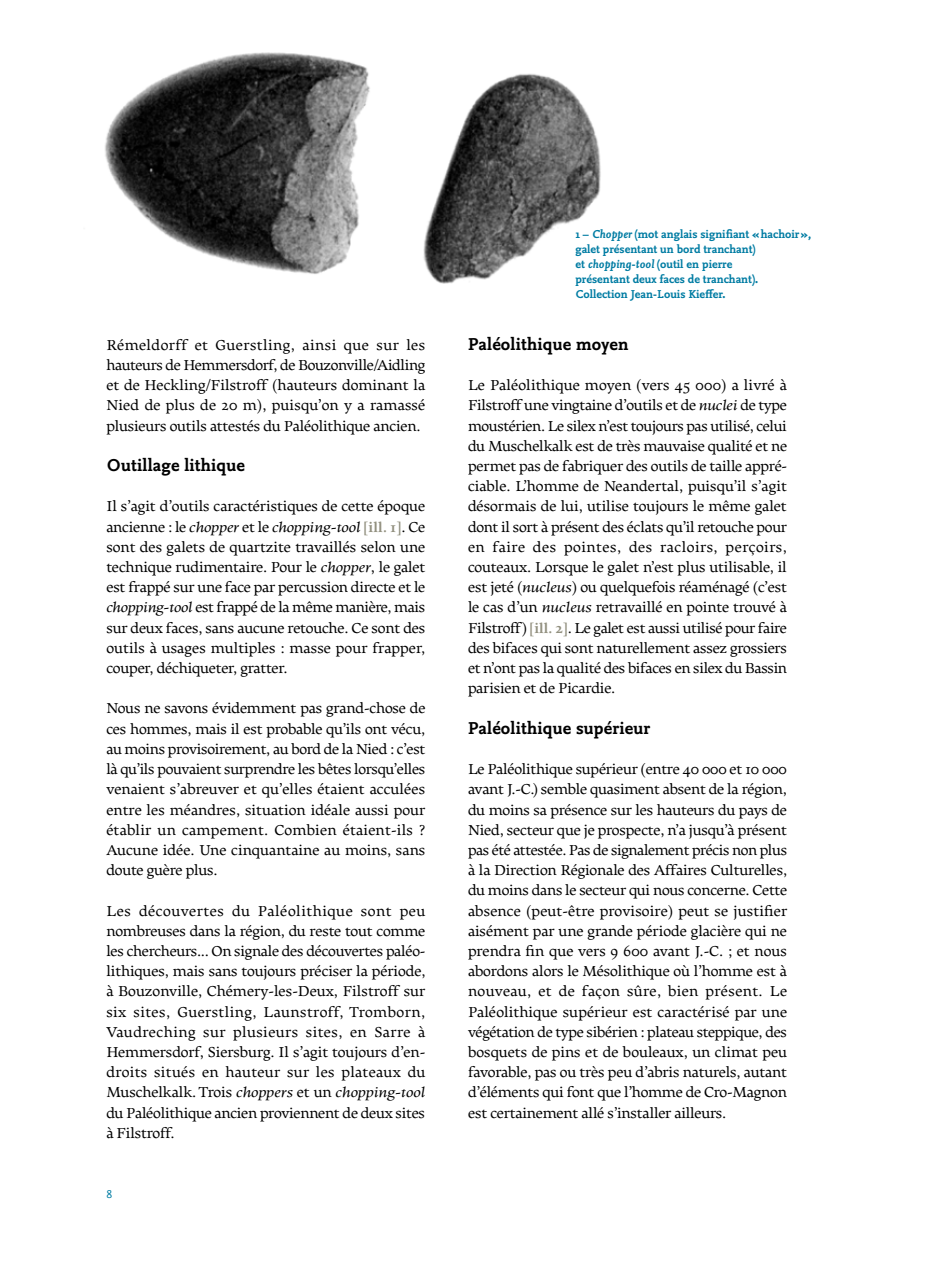
<style>
.page{position:relative;width:936px;height:1276px;background:#fff}
.page>*{position:absolute;margin:0;border:0;box-sizing:border-box;transform-origin:0 0}
.t1{font:700 18px "Nexus Mix";letter-spacing:.01em;color:#000}
.t2{font:15.3px/20.2px "Elmhurst";letter-spacing:-.02em;color:#000;text-align:justify}
.t3{font:italic 14.7px "Elmhurst";letter-spacing:-.02em;color:#000;scale:1.11 1}
.t4{font:700 12px/15px "Nexus Mix OT";color:#007ca3}
.t5{font:12px "Nexus Mix OT";color:#007ca3}
.s1{font-style:normal;font-size:15.3px}
.s2{font-weight:700;font-style:normal;color:#92907f}
.s3{font-style:italic;font-size:14.7px}
.s4{font-family:"Nexus Mix"}
.s5{font-style:italic}
.s6{font-weight:700;font-size:14.7px;color:#92907f}
</style>
<div class="page">
<img style="left:105px;top:52px;width:496px;height:232px">
<p class="t2" style="left:106px;top:335px;width:321px">Rémeldorff et Guerstling, ainsi que sur les hauteurs de Hemmersdorf, de Bouzonville/Aidling et de Heckling/Filstroff (hauteurs dominant la Nied de plus de 20 m), puisqu’on y a ramassé plusieurs outils attestés du Paléolithique ancien.</p>
<p class="t1" style="left:106px;top:453px;width:140px">Outillage lithique</p>
<p class="t2" style="left:106px;top:497px;width:320px">Il s’agit d’outils caractéristiques de cette époque</p>
<p class="t3" style="left:106px;top:519px;width:289px"><span class="s1">ancienne : le</span> chopper <span class="s1">et le</span> chopping-tool <span class="s2">[ill. 1]</span><span class="s1">. Ce</span></p>
<p class="t2" style="left:106px;top:537px;width:320px">sont des galets de quartzite travaillés selon une technique rudimentaire. Pour le <span class="s3">chopper</span>, le galet est frappé sur une face par percussion directe et le <span class="s3">chopping-tool</span> est frappé de la même manière, mais sur deux faces, sans aucune retouche. Ce sont des outils à usages multiples : masse pour frapper, couper, déchiqueter, gratter.</p>
<p class="t2" style="left:106px;top:699px;width:321px">Nous ne savons évidemment pas grand-chose de ces hommes, mais il est probable qu’ils ont vécu, au moins provisoirement, au bord de la Nied : c’est là qu’ils pouvaient surprendre les bêtes lorsqu’elles venaient s’abreuver et qu’elles étaient acculées entre les méandres, situation idéale aussi pour établir un campement. Combien étaient-ils ?<br>Aucune idée. Une cinquantaine au moins, sans doute guère plus.</p>
<p class="t2" style="left:106px;top:900px;width:321px">Les découvertes du Paléolithique sont peu nombreuses dans la région, du reste tout comme les chercheurs... On signale des découvertes paléo&shy;lithiques, mais sans toujours préciser la période, à Bouzonville, Chémery-les-Deux, Filstroff sur six sites, Guerstling, Launstroff, Tromborn, Vaudreching sur plusieurs sites, en Sarre à Hemmersdorf, Siersburg. Il s’agit toujours d’en&shy;droits situés en hauteur sur les plateaux du Muschelkalk. Trois <span class="s3">choppers</span> et un <span class="s3">chopping-tool </span>du Paléolithique ancien proviennent de deux sites à Filstroff.</p>
<p class="t5" style="left:106px;top:1185px;width:7px">8</p>
<p class="t4" style="left:575px;top:226px;width:237px"><span class="s4">1 –</span> <span class="s5">Chopper</span> (mot anglais signifiant «hachoir», galet présentant un bord tranchant)<br>et <span class="s5">chopping-tool</span> (outil en pierre<br>présentant deux faces de tranchant).<br>Collection Jean-Louis Kieffer.</p>
<p class="t1" style="left:468px;top:332px;width:162px">Paléolithique moyen</p>
<p class="t2" style="left:468px;top:375px;width:321px">Le Paléolithique moyen (vers 45 000) a livré à Filstroff une vingtaine d’outils et de <span class="s3">nuclei</span> de type moustérien. Le silex n’est toujours pas utilisé, celui du Muschelkalk est de très mauvaise qualité et ne permet pas de fabriquer des outils de taille appré&shy;ciable. L’homme de Neandertal, puisqu’il s’agit désormais de lui, utilise toujours le même galet dont il sort à présent des éclats qu’il retouche pour en faire des pointes, des racloirs, perçoirs, couteaux. Lorsque le galet n’est plus utilisable, il est jeté (<span class="s3">nucleus</span>) ou quelquefois réaménagé (c’est le cas d’un <span class="s3">nucleus</span> retravaillé en pointe trouvé à Filstroff) <span class="s6">[ill. 2]</span>. Le galet est aussi utilisé pour faire des bifaces qui sont naturellement assez grossiers et n’ont pas la qualité des bifaces en silex du Bassin parisien et de Picardie.</p>
<p class="t1" style="left:468px;top:716px;width:184px">Paléolithique supérieur</p>
<p class="t2" style="left:468px;top:759px;width:321px">Le Paléolithique supérieur (entre 40 000 et 10 000 avant J.-C.) semble quasiment absent de la région, du moins sa présence sur les hauteurs du pays de Nied, secteur que je prospecte, n’a jusqu’à présent pas été attestée. Pas de signalement précis non plus à la Direction Régionale des Affaires Culturelles, du moins dans le secteur qui nous concerne. Cette absence (peut-être provisoire) peut se justifier aisément par une grande période glacière qui ne prendra fin que vers 9 600 avant J.-C. ; et nous abordons alors le Mésolithique où l’homme est à nouveau, et de façon sûre, bien présent. Le Paléolithique supérieur est caractérisé par une végétation de type sibérien : plateau steppique, des bosquets de pins et de bouleaux, un climat peu favorable, pas ou très peu d’abris naturels, autant d’éléments qui font que l’homme de Cro-Magnon est certainement allé s’installer ailleurs.</p>
</div>
